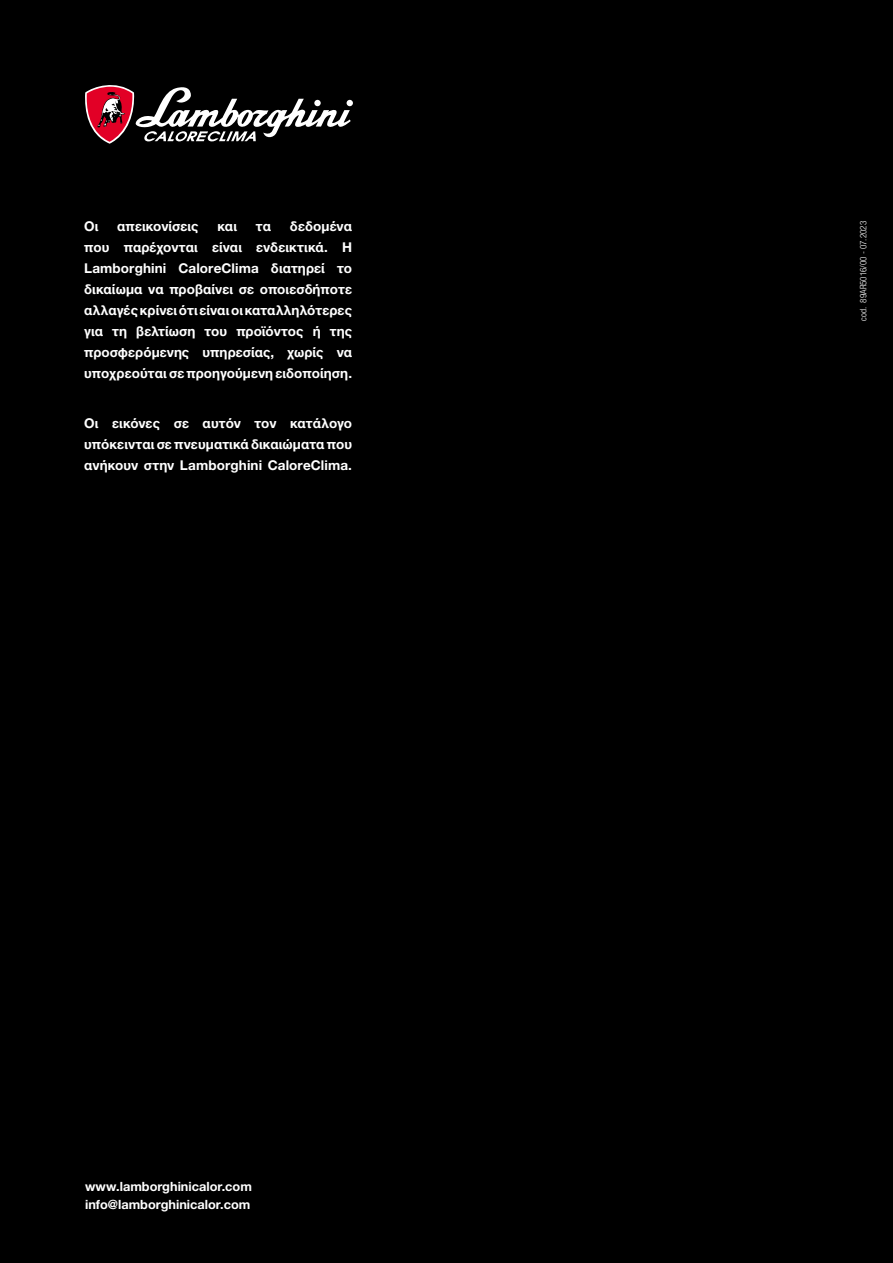
<style>
.page{position:relative;width:893px;height:1263px;background:#000}
.page>*{position:absolute;margin:0;border:0;box-sizing:border-box;transform-origin:0 0}
.t1{font:700 13.5px/21px "Helvetica Neue LTW1 G";letter-spacing:.005em;color:#fff}
.t2{font:700 12.75px/18px "Helvetica Neue LTW1 G";color:#fff}
.t3{font:300 condensed 9px "Helvetica Neue LTW1 G";color:#fff}
</style>
<div class="page">
<svg style="left:85px;top:85px;width:268px;height:59px"></svg>
<p class="t1" style="left:84px;top:215px;width:269px;text-indent:206px">δεδομένα που παρέχονται είναι ενδεικτικά. Η Lamborghini CaloreClima διατηρεί το δικαίωμα να προβαίνει σε οποιεσδήποτε αλλαγές κρίνει ότι είναι οι καταλληλότερες για τη βελτίωση του προϊόντος ή της προσφερόμενης υπηρεσίας, χωρίς να υποχρεούται σε προηγούμενη ειδοποίηση.</p>
<p class="t1" style="left:84px;top:413px;width:269px;text-align:justify">Οι εικόνες σε αυτόν τον κατάλογο υπόκεινται σε πνευματικά δικαιώματα που ανήκουν στην Lamborghini CaloreClima.</p>
<p class="t1" style="left:84px;top:215px;width:16px">Οι</p>
<p class="t1" style="left:117px;top:215px;width:83px">απεικονίσεις</p>
<p class="t1" style="left:218px;top:215px;width:21px">και</p>
<p class="t1" style="left:256px;top:215px;width:17px">τα</p>
<p class="t2" style="left:85px;top:1177px;width:168px">www.lamborghinicalor.com info@lamborghinicalor.com</p>
<p class="t3" style="left:858px;top:321px;width:101px;rotate:-90deg">cod. 89AR5016/00 - 07.2023</p>
</div>
